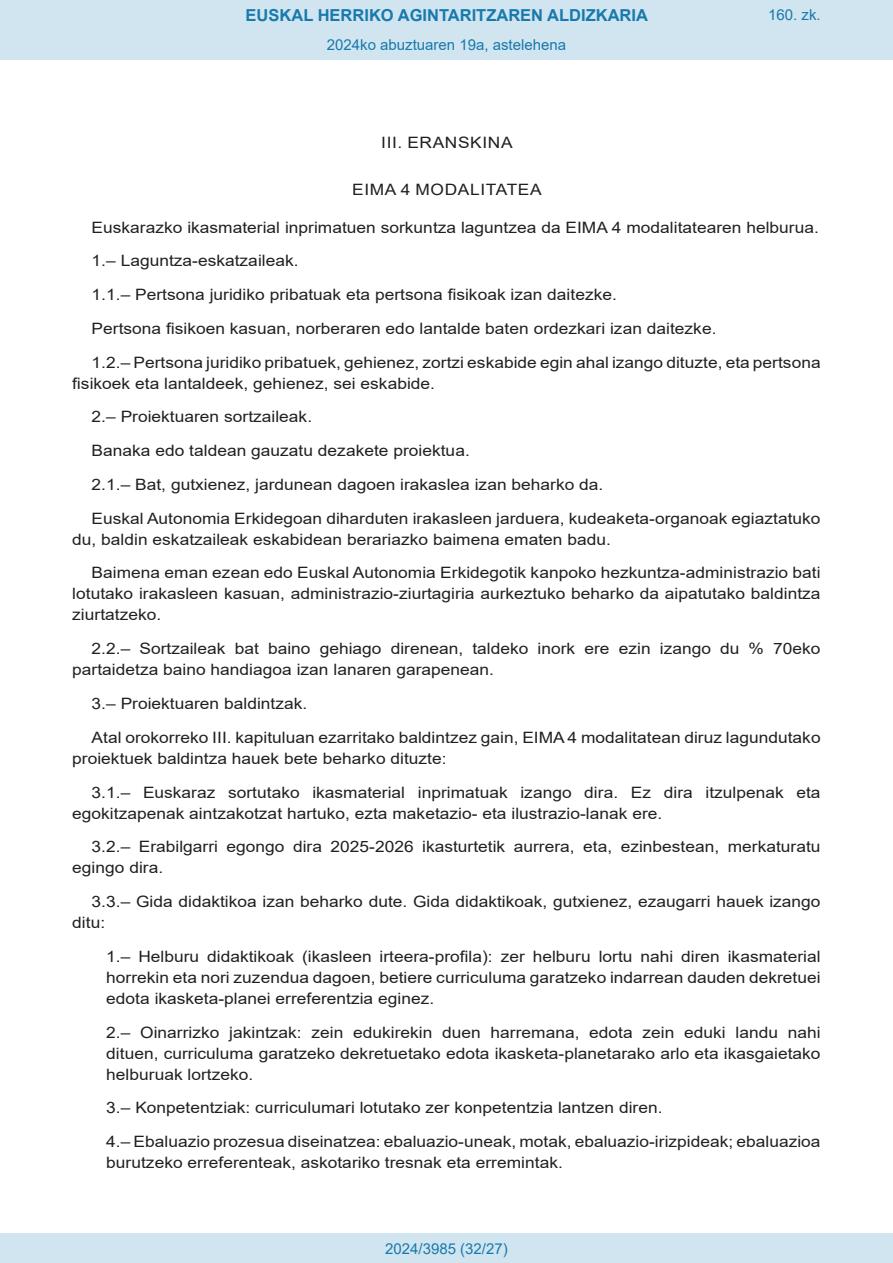
<style>
.page{position:relative;width:893px;height:1263px;background:#fff}
.page>*{position:absolute;margin:0;border:0;box-sizing:border-box;transform-origin:0 0}
.t1{font:700 16.5px "Arial";color:#1879ad}
.BOPVDetalle{font:15.6px/21px "Arial";color:#231f20;scale:1.11 1}
.BOPVDetalle1{font:15.6px/21px "Arial";color:#231f20;text-align:justify;scale:1.11 1}
.BOPVClave{font:15.6px "Arial";letter-spacing:.035em;color:#231f20;scale:1.11 1}
.Paginacion_Centro{font:15px "Arial";color:#1879ad}
</style>
<div class="page">
<div style="left:0;top:0;width:893px;height:60px;background:#d0e5f0"></div>
<div style="left:0;top:1233px;width:893px;height:30px;background:#d0e5f0"></div>
<p class="t1" style="left:246px;top:3px;width:404px">EUSKAL HERRIKO AGINTARITZAREN ALDIZKARIA</p>
<p class="Paginacion_Centro" style="left:327px;top:35px;width:241px">2024ko abuztuaren 19a, astelehena</p>
<p class="Paginacion_Centro" style="left:768px;top:5px;width:54px">160. zk.</p>
<p class="BOPVClave" style="left:381px;top:132px;width:120px">III. ERANSKINA</p>
<p class="BOPVClave" style="left:352px;top:178px;width:172px">EIMA 4 MODALITATEA</p>
<p class="BOPVDetalle" style="left:92px;top:217px;width:657px">Euskarazko ikasmaterial inprimatuen sorkuntza laguntzea da EIMA 4 modalitatearen helburua.</p>
<p class="BOPVDetalle" style="left:92px;top:250px;width:188px">1.– Laguntza-eskatzaileak.</p>
<p class="BOPVDetalle" style="left:92px;top:284px;width:475px">1.1.– Pertsona juridiko pribatuak eta pertsona fisikoak izan daitezke.</p>
<p class="BOPVDetalle" style="left:92px;top:318px;width:564px">Pertsona fisikoen kasuan, norberaren edo lantalde baten ordezkari izan daitezke.</p>
<p class="BOPVDetalle" style="left:72px;top:352px;width:676px;text-indent:19px">1.2.– Pertsona juridiko pribatuek, gehienez, zortzi eskabide egin ahal izango dituzte, eta pertsona fisikoek eta lantaldeek, gehienez, sei eskabide.</p>
<p class="BOPVDetalle" style="left:92px;top:406px;width:200px">2.– Proiektuaren sortzaileak.</p>
<p class="BOPVDetalle" style="left:92px;top:440px;width:342px">Banaka edo taldean gauzatu dezakete proiektua.</p>
<p class="BOPVDetalle" style="left:92px;top:474px;width:462px">2.1.– Bat, gutxienez, jardunean dagoen irakaslea izan beharko da.</p>
<p class="BOPVDetalle" style="left:72px;top:508px;width:676px;text-indent:19px">Euskal Autonomia Erkidegoan diharduten irakasleen jarduera, kudeaketa-organoak egiaztatuko du, baldin eskatzaileak eskabidean berariazko baimena ematen badu.</p>
<p class="BOPVDetalle" style="left:72px;top:562px;width:676px;text-align:justify;text-indent:19px">Baimena eman ezean edo Euskal Autonomia Erkidegotik kanpoko hezkuntza-administrazio bati lotutako irakasleen kasuan, administrazio-ziurtagiria aurkeztuko beharko da aipatutako baldintza ziurtatzeko.</p>
<p class="BOPVDetalle" style="left:72px;top:638px;width:676px;text-indent:19px">2.2.– Sortzaileak bat baino gehiago direnean, taldeko inork ere ezin izango du % 70eko partaidetza baino handiagoa izan lanaren garapenean.</p>
<p class="BOPVDetalle" style="left:92px;top:693px;width:196px">3.– Proiektuaren baldintzak.</p>
<p class="BOPVDetalle" style="left:72px;top:727px;width:676px;text-indent:19px">Atal orokorreko III. kapituluan ezarritako baldintzez gain, EIMA 4 modalitatean diruz lagundutako proiektuek baldintza hauek bete beharko dituzte:</p>
<p class="BOPVDetalle" style="left:72px;top:781px;width:676px;text-indent:19px">3.1.– Euskaraz sortutako ikasmaterial inprimatuak izango dira. Ez dira itzulpenak eta egokitzapenak aintzakotzat hartuko, ezta maketazio- eta ilustrazio-lanak ere.</p>
<p class="BOPVDetalle" style="left:72px;top:836px;width:676px;text-indent:19px">3.2.– Erabilgarri egongo dira 2025-2026 ikasturtetik aurrera, eta, ezinbestean, merkaturatu egingo dira.</p>
<p class="BOPVDetalle" style="left:72px;top:891px;width:676px;text-indent:19px">3.3.– Gida didaktikoa izan beharko dute. Gida didaktikoak, gutxienez, ezaugarri hauek izango ditu:</p>
<p class="BOPVDetalle1" style="left:106px;top:946px;width:645px">1.– Helburu didaktikoak (ikasleen irteera-profila): zer helburu lortu nahi diren ikasmaterial horrekin eta nori zuzendua dagoen, betiere curriculuma garatzeko indarrean dauden dekretuei edota ikasketa-planei erreferentzia eginez.</p>
<p class="BOPVDetalle1" style="left:106px;top:1021px;width:645px">2.– Oinarrizko jakintzak: zein edukirekin duen harremana, edota zein eduki landu nahi dituen, curriculuma garatzeko dekretuetako edota ikasketa-planetarako arlo eta ikasgaietako helburuak lortzeko.</p>
<p class="BOPVDetalle1" style="left:106px;top:1097px;width:503px">3.– Konpetentziak: curriculumari lotutako zer konpetentzia lantzen diren.</p>
<p class="BOPVDetalle1" style="left:106px;top:1131px;width:645px">4.– Ebaluazio prozesua diseinatzea: ebaluazio-uneak, motak, ebaluazio-irizpideak; ebaluazioa burutzeko erreferenteak, askotariko tresnak eta erremintak.</p>
<p class="Paginacion_Centro" style="left:385px;top:1238px;width:124px">2024/3985 (32/27)</p>
</div>
